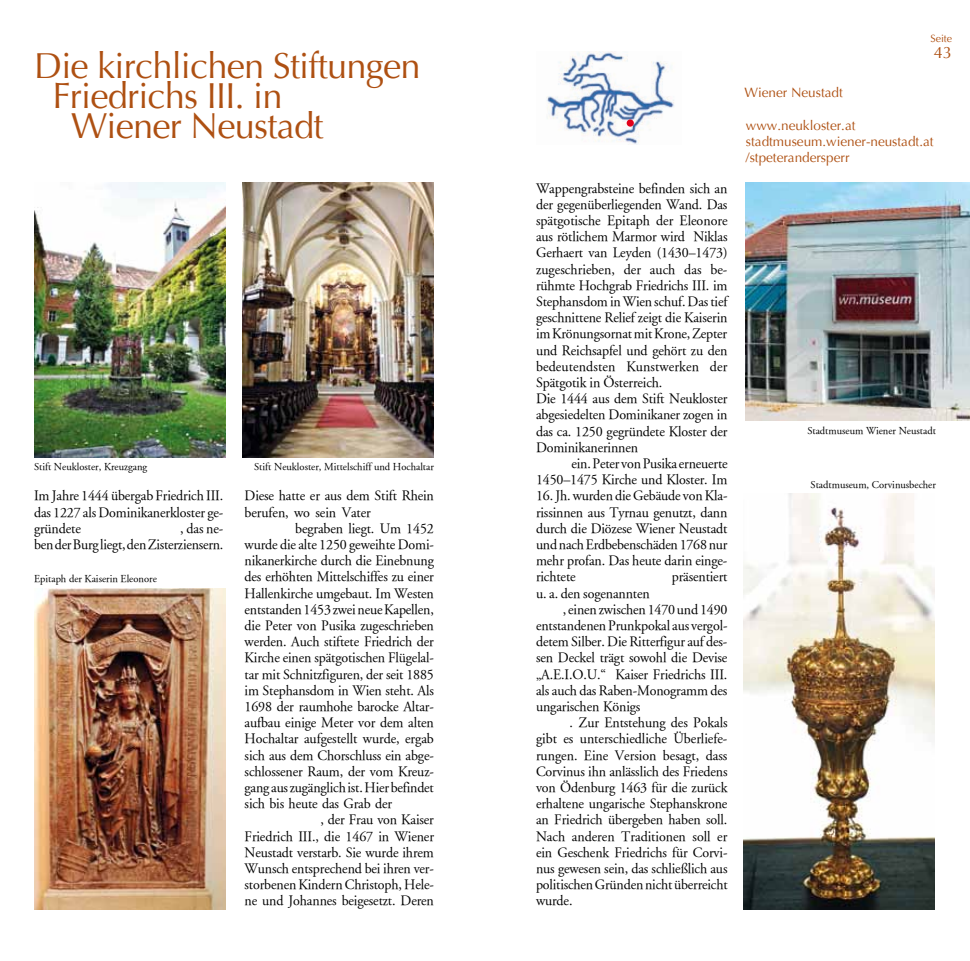
<style>
.page{position:relative;width:970px;height:961px;background:#fff}
.page>*{position:absolute;margin:0;border:0;box-sizing:border-box;transform-origin:0 0}
.t1{font:36px "Optima";letter-spacing:-.02em;color:#ae5012}
.t2{font:16.5px "Optima";color:#ae5012}
.t3{font:14.25px/16.2px "Adobe Garamond";letter-spacing:-.01em;color:#000;text-align:justify}
.t4{font:13.5px/16.2px "Optima";color:#ae5012}
.t5{font:10.5px "Adobe Garamond";color:#000}
.t6{font:10.5px "Optima";color:#ae5012}
</style>
<div class="page">
<img style="left:34px;top:183px;width:191px;height:274px">
<img style="left:242px;top:183px;width:192px;height:274px">
<img style="left:34px;top:589px;width:191px;height:321px">
<img style="left:743px;top:493px;width:191px;height:417px">
<img style="left:746px;top:183px;width:223px;height:238px">
<img style="left:546px;top:51px;width:129px;height:94px">
<div style="left:626px;top:119px;width:7px;height:8px;background:#e2001a;border-radius:50%"></div>
<h1 class="t1" style="left:34px;top:43px;width:388px">Die kirchlichen Stiftungen</h1>
<h1 class="t1" style="left:53px;top:73px;width:231px">Friedrichs III. in</h1>
<h1 class="t1" style="left:71px;top:103px;width:253px">Wiener Neustadt</h1>
<p class="t5" style="left:34px;top:461px;width:115px">Stift Neukloster, Kreuzgang</p>
<p class="t5" style="left:254px;top:461px;width:181px">Stift Neukloster, Mittelschiff und Hochaltar</p>
<p class="t3" style="left:34px;top:488px;width:191px">Im Jahre 1444 übergab Friedrich III. das 1227 als Dominikanerkloster ge&shy;gründete</p>
<p class="t3" style="left:34px;top:520px;width:191px;text-align:right">, das ne-<br>ben der Burg liegt, den Zisterziensern.</p>
<p class="t5" style="left:34px;top:573px;width:124px">Epitaph der Kaiserin Eleonore</p>
<p class="t3" style="left:244px;top:488px;width:191px">Diese hatte er aus dem Stift Rhein berufen, wo sein Vater</p>
<p class="t3" style="left:295px;top:520px;width:140px">begraben liegt. Um 1452</p>
<p class="t3" style="left:244px;top:537px;width:191px">wurde die alte 1250 geweihte Domi-</p>
<p class="t3" style="left:244px;top:553px;width:191px">nikanerkirche durch die Einebnung</p>
<p class="t3" style="left:244px;top:569px;width:191px">des erhöhten Mittelschiffes zu einer</p>
<p class="t3" style="left:244px;top:585px;width:191px">Hallenkirche umgebaut. Im Westen</p>
<p class="t3" style="left:244px;top:601px;width:191px">entstanden 1453 zwei neue Kapellen,</p>
<p class="t3" style="left:244px;top:618px;width:191px">die Peter von Pusika zugeschrieben</p>
<p class="t3" style="left:244px;top:634px;width:191px">werden. Auch stiftete Friedrich der</p>
<p class="t3" style="left:244px;top:650px;width:191px">Kirche einen spätgotischen Flügelal-</p>
<p class="t3" style="left:244px;top:666px;width:191px">tar mit Schnitzfiguren, der seit 1885</p>
<p class="t3" style="left:244px;top:683px;width:191px">im Stephansdom in Wien steht. Als</p>
<p class="t3" style="left:244px;top:699px;width:191px">1698 der raumhohe barocke Altar-</p>
<p class="t3" style="left:244px;top:715px;width:191px">aufbau einige Meter vor dem alten</p>
<p class="t3" style="left:244px;top:731px;width:191px">Hochaltar aufgestellt wurde, ergab</p>
<p class="t3" style="left:244px;top:747px;width:191px">sich aus dem Chorschluss ein abge-</p>
<p class="t3" style="left:244px;top:764px;width:191px">schlossener Raum, der vom Kreuz-</p>
<p class="t3" style="left:244px;top:780px;width:191px">gang aus zugänglich ist. Hier befindet</p>
<p class="t3" style="left:244px;top:796px;width:149px">sich bis heute das Grab der</p>
<p class="t3" style="left:320px;top:812px;width:115px">, der Frau von Kaiser</p>
<p class="t3" style="left:244px;top:828px;width:191px">Friedrich III., die 1467 in Wiener</p>
<p class="t3" style="left:244px;top:844px;width:191px">Neustadt verstarb. Sie wurde ihrem</p>
<p class="t3" style="left:244px;top:861px;width:191px">Wunsch entsprechend bei ihren ver-</p>
<p class="t3" style="left:244px;top:877px;width:191px">storbenen Kindern Christoph, Hele-</p>
<p class="t3" style="left:244px;top:893px;width:191px">ne und Johannes beigesetzt. Deren</p>
<p class="t3" style="left:536px;top:180px;width:193px;text-align:left">Wappengrabsteine befinden sich an der gegenüberliegenden Wand. Das spätgotische Epitaph der Eleonore aus rötlichem Marmor wird Niklas Gerhaert van Leyden (1430–1473) zugeschrieben, der auch das be&shy;rühmte Hochgrab Friedrichs III. im Stephansdom in Wien schuf. Das tief geschnittene Relief zeigt die Kaiserin im Krönungsornat mit Krone, Zepter und Reichsapfel und gehört zu den bedeutendsten Kunstwerken der Spätgotik in Österreich.<br>Die 1444 aus dem Stift Neukloster abgesiedelten Dominikaner zogen in das ca. 1250 gegründete Kloster der Dominikanerinnen</p>
<p class="t3" style="left:536px;top:456px;width:193px;text-align:right">ein. Peter von Pusika erneuerte<br>1450–1475 Kirche und Kloster. Im</p>
<p class="t3" style="left:536px;top:488px;width:193px">16. Jh. wurden die Gebäude von Kla&shy;rissinnen aus Tyrnau genutzt, dann durch die Diözese Wiener Neustadt und nach Erdbebenschäden 1768 nur mehr profan. Das heute darin einge&shy;richtete</p>
<p class="t3" style="left:671px;top:569px;width:57px">präsentiert</p>
<p class="t3" style="left:536px;top:585px;width:115px">u. a. den sogenannten</p>
<p class="t3" style="left:563px;top:601px;width:166px">, einen zwischen 1470 und 1490</p>
<p class="t3" style="left:536px;top:618px;width:193px">entstandenen Prunkpokal aus vergol-</p>
<p class="t3" style="left:536px;top:634px;width:193px">detem Silber. Die Ritterfigur auf des-</p>
<p class="t3" style="left:536px;top:650px;width:193px">sen Deckel trägt sowohl die Devise</p>
<p class="t3" style="left:536px;top:666px;width:193px">„A.E.I.O.U.“ Kaiser Friedrichs III.</p>
<p class="t3" style="left:536px;top:682px;width:193px">als auch das Raben-Monogramm des</p>
<p class="t3" style="left:536px;top:699px;width:106px">ungarischen Königs</p>
<p class="t3" style="left:569px;top:715px;width:159px">. Zur Entstehung des Pokals</p>
<p class="t3" style="left:536px;top:731px;width:193px">gibt es unterschiedliche Überliefe-</p>
<p class="t3" style="left:536px;top:747px;width:193px">rungen. Eine Version besagt, dass</p>
<p class="t3" style="left:536px;top:763px;width:193px">Corvinus ihn anlässlich des Friedens</p>
<p class="t3" style="left:536px;top:780px;width:193px">von Ödenburg 1463 für die zurück</p>
<p class="t3" style="left:536px;top:796px;width:193px">erhaltene ungarische Stephanskrone</p>
<p class="t3" style="left:536px;top:812px;width:193px">an Friedrich übergeben haben soll.</p>
<p class="t3" style="left:536px;top:828px;width:193px">Nach anderen Traditionen soll er</p>
<p class="t3" style="left:536px;top:845px;width:193px">ein Geschenk Friedrichs für Corvi-</p>
<p class="t3" style="left:536px;top:861px;width:193px">nus gewesen sein, das schließlich aus</p>
<p class="t3" style="left:536px;top:877px;width:193px">politischen Gründen nicht überreicht</p>
<p class="t3" style="left:536px;top:893px;width:38px">wurde.</p>
<p class="t6" style="left:930px;top:32px;width:23px">Seite</p>
<p class="t2" style="left:933px;top:42px;width:20px">43</p>
<p class="t4" style="left:744px;top:85px;width:100px">Wiener Neustadt</p>
<p class="t4" style="left:746px;top:117px;width:189px">www.neukloster.at stadtmuseum.wiener-neustadt.at /stpeterandersperr</p>
<p class="t5" style="left:807px;top:425px;width:130px">Stadtmuseum Wiener Neustadt</p>
<p class="t5" style="left:810px;top:479px;width:127px">Stadtmuseum, Corvinusbecher</p>
</div>
